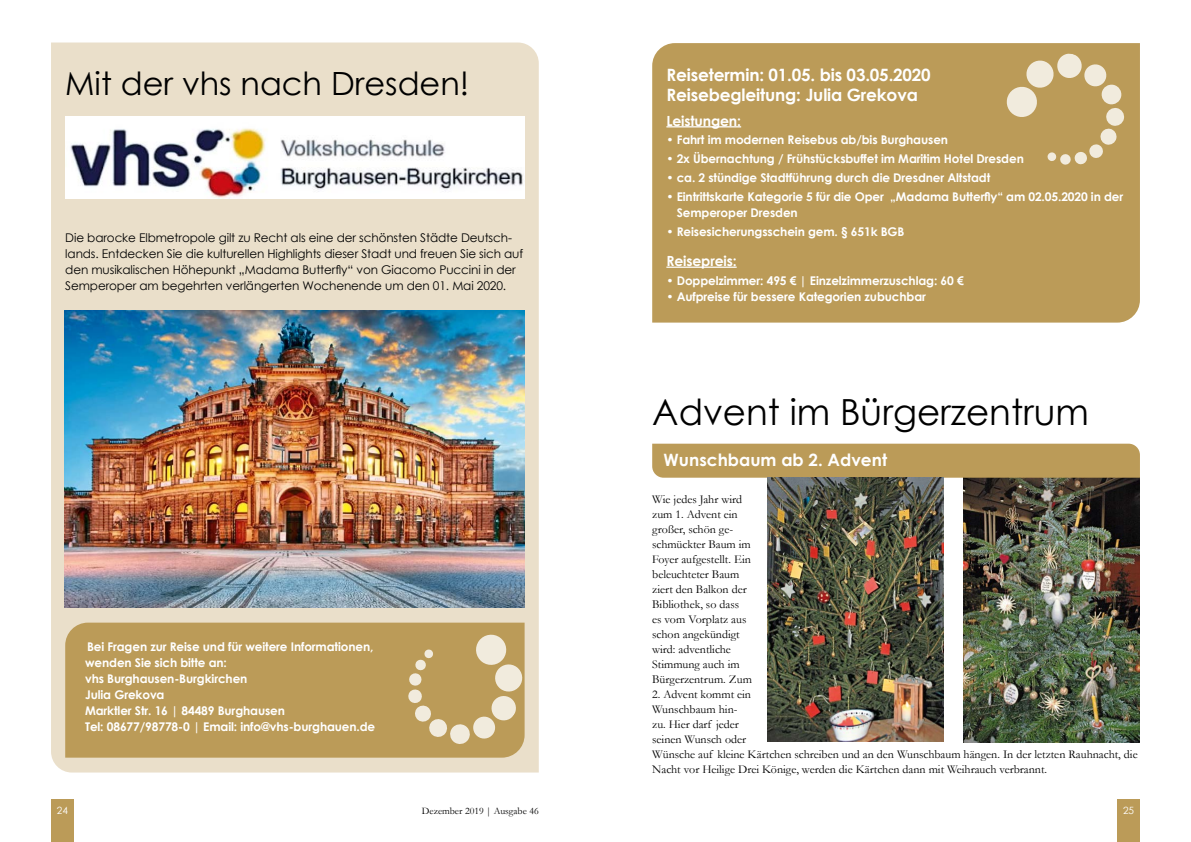
<style>
.page{position:relative;width:1191px;height:842px;background:#fff}
.page>*{position:absolute;margin:0;border:0;box-sizing:border-box;transform-origin:0 0}
.t1{font:36px "Century Gothic";color:#000}
.t2{font:32px "Century Gothic";color:#000}
.t3{font:700 17px/20px "Century Gothic";letter-spacing:-.01em;color:#fff}
.t4{font:700 14px "Century Gothic";letter-spacing:-.01em;color:#fff}
.t5{font:700 12px/16px "Century Gothic";letter-spacing:-.01em;color:#fff}
.t6{font:12px/15px "Garamond";color:#000}
.t7{font:12px/16px "Century Gothic";letter-spacing:-.01em;color:#000}
.t8{font:10px "Garamond";color:#000}
.t9{font:10px "Century Gothic";color:#fff}
</style>
<div class="page">
<div style="left:51px;top:799px;width:23px;height:43px;background:#bb9b58"></div>
<div style="left:51px;top:43px;width:488px;height:729px;background:#eadfca"></div>
<img style="left:64px;top:310px;width:460px;height:298px">
<img style="left:65px;top:117px;width:459px;height:82px">
<div style="left:652px;top:43px;width:488px;height:280px;background:#bb9b58"></div>
<hr style="left:666px;top:126px;width:75px;height:1px;background:#fff">
<hr style="left:666px;top:267px;width:70px;height:1px;background:#fff">
<div style="left:65px;top:623px;width:459px;height:135px;background:#bb9b58"></div>
<svg style="left:407px;top:633px;width:117px;height:112px;background:#c8ae79"></svg>
<svg style="left:1005px;top:53px;width:120px;height:112px;background:#c8ae78"></svg>
<img style="left:963px;top:478px;width:176px;height:265px">
<div style="left:652px;top:444px;width:488px;height:34px;background:#bb9b58"></div>
<img style="left:767px;top:478px;width:176px;height:264px">
<div style="left:1117px;top:799px;width:23px;height:43px;background:#bb9b58"></div>
<h2 class="t2" style="left:65px;top:61px;width:406px">Mit der vhs nach Dresden!</h2>
<h3 class="t3" style="left:666px;top:64px;width:266px">Reisetermin: 01.05. bis 03.05.2020<br>Reisebegleitung: Julia Grekova</h3>
<p class="t4" style="left:666px;top:110px;width:76px">Leistungen:</p>
<p class="t5" style="left:666px;top:131px;width:283px">• Fahrt im modernen Reisebus ab/bis Burghausen</p>
<p class="t5" style="left:666px;top:150px;width:359px">• 2x Übernachtung / Frühstücksbuffet im Maritim Hotel Dresden</p>
<p class="t5" style="left:666px;top:169px;width:325px">• ca. 2 stündige Stadtführung durch die Dresdner Altstadt</p>
<p class="t5" style="left:676px;top:188px;width:448px;text-indent:-10px">• Eintrittskarte Kategorie 5 für die Oper „Madama Butterfly“ am 02.05.2020 in der<br>Semperoper Dresden</p>
<p class="t5" style="left:666px;top:223px;width:240px">• Reisesicherungsschein gem. § 651k BGB</p>
<p class="t4" style="left:666px;top:250px;width:72px">Reisepreis:</p>
<p class="t5" style="left:666px;top:272px;width:299px">• Doppelzimmer: 495 € | Einzelzimmerzuschlag: 60 €</p>
<p class="t5" style="left:666px;top:288px;width:261px">• Aufpreise für bessere Kategorien zubuchbar</p>
<p class="t7" style="left:65px;top:229px;width:459px">Die barocke Elbmetropole gilt zu Recht als eine der schönsten Städte Deutsch&shy;lands. Entdecken Sie die kulturellen Highlights dieser Stadt und freuen Sie sich auf den musikalischen Höhepunkt „Madama Butterfly“ von Giacomo Puccini in der Semperoper am begehrten verlängerten Wochenende um den 01. Mai 2020.</p>
<p class="t5" style="left:85px;top:639px;width:292px">Bei Fragen zur Reise und für weitere Informationen, wenden Sie sich bitte an:<br>vhs Burghausen-Burgkirchen<br>Julia Grekova<br>Marktler Str. 16 | 84489 Burghausen<br>Tel: 08677/98778-0 | Email: info@vhs-burghauen.de</p>
<p class="t9" style="left:57px;top:803px;width:13px">24</p>
<p class="t8" style="left:422px;top:804px;width:118px">Dezember 2019 | Ausgabe 46</p>
<h1 class="t1" style="left:652px;top:386px;width:438px">Advent im Bürgerzentrum</h1>
<h3 class="t3" style="left:663px;top:449px;width:225px">Wunschbaum ab 2. Advent</h3>
<p class="t6" style="left:652px;top:491px;width:101px">Wie jedes Jahr wird zum 1. Advent ein großer, schön ge&shy;schmückter Baum im<br>Foyer aufgestellt. Ein beleuchteter Baum ziert den Balkon der<br>Bibliothek, so dass<br>es vom Vorplatz aus schon angekündigt wird: adventliche<br>Stimmung auch im<br>Bürgerzentrum. Zum</p>
<p class="t6" style="left:652px;top:686px;width:487px">2. Advent kommt ein<br>Wunschbaum hin-<br>zu. Hier darf jeder<br>seinen Wunsch oder<br>Wünsche auf kleine Kärtchen schreiben und an den Wunschbaum hängen. In der letzten Rauhnacht, die Nacht vor Heilige Drei Könige, werden die Kärtchen dann mit Weihrauch verbrannt.</p>
<p class="t9" style="left:1123px;top:803px;width:13px">25</p>
</div>
